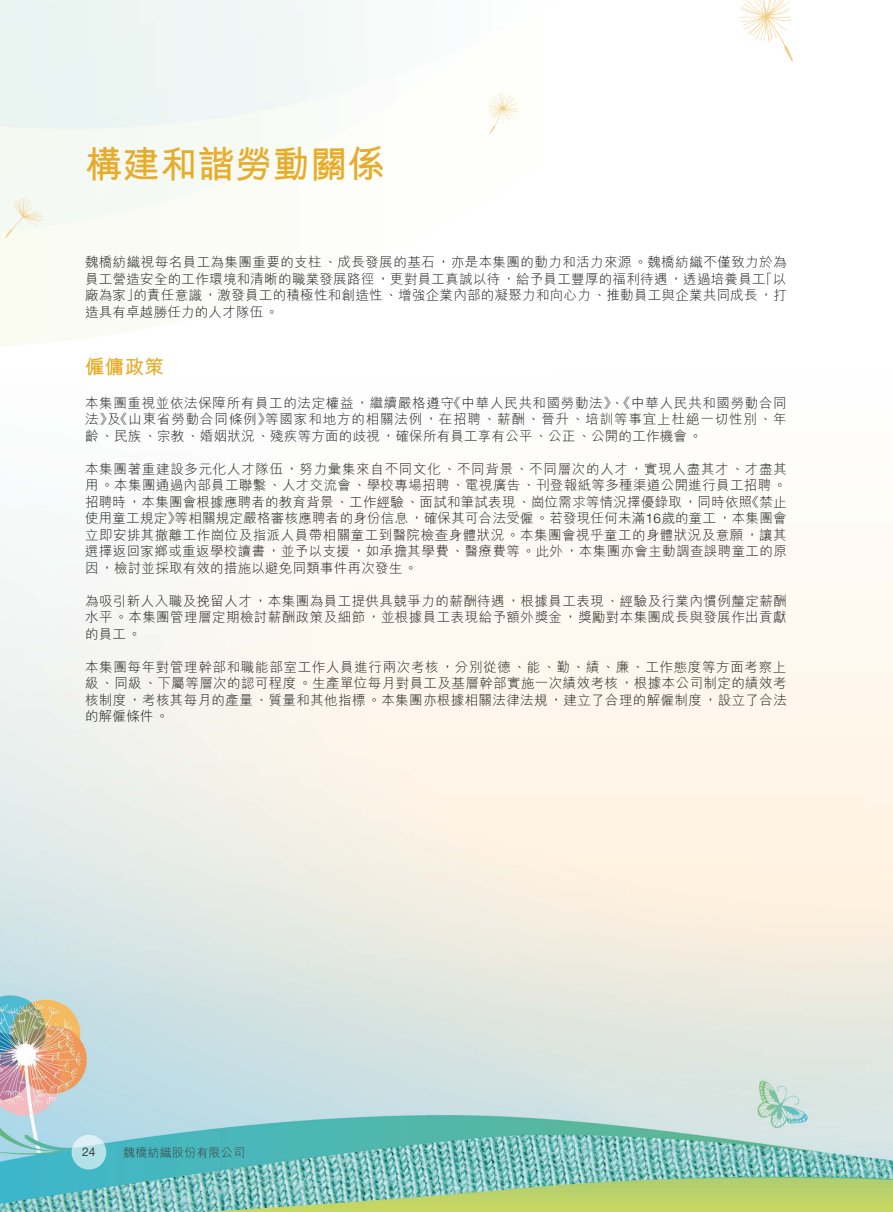
<style>
.page{position:relative;width:893px;height:1212px;background:#fff}
.page>*{position:absolute;margin:0;border:0;box-sizing:border-box;transform-origin:0 0}
.t1{font:700 37.5px "M Hei HK";color:#e7ac29}
.t2{font:700 19.5px "M Hei HK";color:#e7ac29}
.t3{font:300 13.5px/16.5px "M Hei HK";letter-spacing:.03em;color:#1c1c1b;text-align:justify}
.t4{font:300 12px "M Hei HK";letter-spacing:.015em;color:#3c3c3b}
.t5{font:12px "Helvetica Neue LT Std";color:#3c3c3b}
.s1{font-family:"Helvetica Neue LT Std"}
</style>
<div class="page">
<img style="left:0;top:0;width:893px;height:1212px">
<svg style="left:489px;top:93px;width:30px;height:41px"></svg>
<svg style="left:739px;top:0;width:54px;height:62px"></svg>
<svg style="left:6px;top:216px;width:18px;height:20px"></svg>
<svg style="left:14px;top:204px;width:9px;height:12px"></svg>
<svg style="left:23px;top:216px;width:15px;height:9px"></svg>
<svg style="left:23px;top:217px;width:18px;height:6px"></svg>
<svg style="left:15px;top:198px;width:29px;height:23px"></svg>
<svg style="left:5px;top:230px;width:7px;height:8px"></svg>
<svg style="left:72px;top:1135px;width:34px;height:34px"></svg>
<h1 class="t1" style="left:85px;top:137px;width:301px">構建和諧勞動關係</h1>
<p class="t3" style="left:85px;top:253px;width:703px">魏橋紡織視每名員工為集團重要的支柱、成長發展的基石，亦是本集團的動力和活力來源。魏橋紡織不僅致力於為員工營造安全的工作環境和清晰的職業發展路徑，更對員工真誠以待，給予員工豐厚的福利待遇，透過培養員工「以廠為家」的責任意識，激發員工的積極性和創造性、增強企業內部的凝聚力和向心力、推動員工與企業共同成長，打造具有卓越勝任力的人才隊伍。</p>
<h2 class="t2" style="left:85px;top:353px;width:80px">僱傭政策</h2>
<p class="t3" style="left:85px;top:394px;width:703px">本集團重視並依法保障所有員工的法定權益，繼續嚴格遵守《中華人民共和國勞動法》、《中華人民共和國勞動合同法》及《山東省勞動合同條例》等國家和地方的相關法例，在招聘、薪酬、晉升、培訓等事宜上杜絕一切性別、年齡、民族、宗教、婚姻狀況、殘疾等方面的歧視，確保所有員工享有公平、公正、公開的工作機會。</p>
<p class="t3" style="left:85px;top:460px;width:703px">本集團著重建設多元化人才隊伍，努力彙集來自不同文化、不同背景、不同層次的人才，實現人盡其才、才盡其用。本集團通過內部員工聯繫、人才交流會、學校專場招聘、電視廣告、刊登報紙等多種渠道公開進行員工招聘。招聘時，本集團會根據應聘者的教育背景、工作經驗、面試和筆試表現、崗位需求等情況擇優錄取，同時依照《禁止使用童工規定》等相關規定嚴格審核應聘者的身份信息，確保其可合法受僱。若發現任何未滿<span class="s1">16</span>歲的童工，本集團會立即安排其撤離工作崗位及指派人員帶相關童工到醫院檢查身體狀況。本集團會視乎童工的身體狀況及意願，讓其選擇返回家鄉或重返學校讀書，並予以支援，如承擔其學費、醫療費等。此外，本集團亦會主動調查誤聘童工的原因，檢討並採取有效的措施以避免同類事件再次發生。</p>
<p class="t3" style="left:85px;top:592px;width:703px">為吸引新人入職及挽留人才，本集團為員工提供具競爭力的薪酬待遇，根據員工表現、經驗及行業內慣例釐定薪酬水平。本集團管理層定期檢討薪酬政策及細節，並根據員工表現給予額外獎金，獎勵對本集團成長與發展作出貢獻的員工。</p>
<p class="t3" style="left:85px;top:658px;width:703px">本集團每年對管理幹部和職能部室工作人員進行兩次考核，分別從德、能、勤、績、廉、工作態度等方面考察上級、同級、下屬等層次的認可程度。生產單位每月對員工及基層幹部實施一次績效考核，根據本公司制定的績效考核制度，考核其每月的產量、質量和其他指標。本集團亦根據相關法律法規，建立了合理的解僱制度，設立了合法的解僱條件。</p>
<p class="t5" style="left:82px;top:1145px;width:15px">24</p>
<p class="t4" style="left:123px;top:1144px;width:123px">魏橋紡織股份有限公司</p>
</div>
